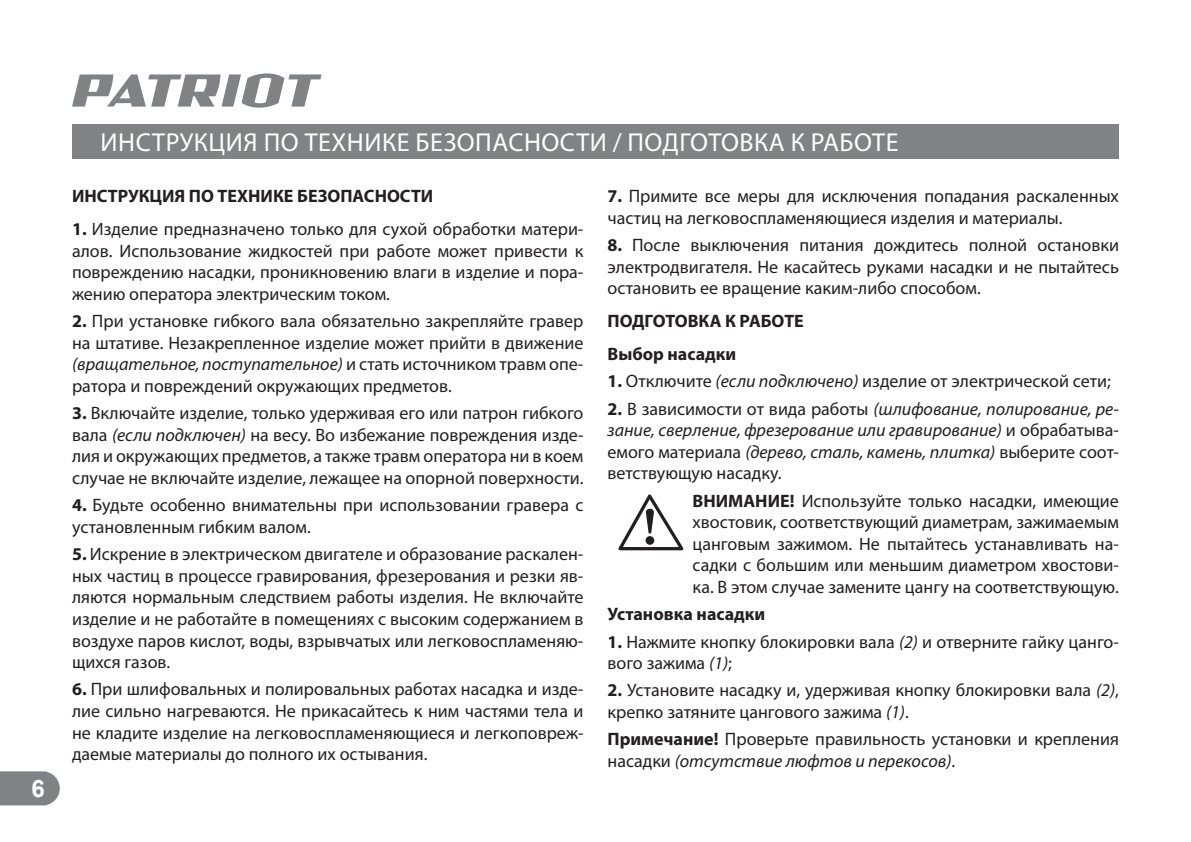
<style>
.page{position:relative;width:1191px;height:842px;background:#fff}
.page>*{position:absolute;margin:0;border:0;box-sizing:border-box;transform-origin:0 0}
.t1{font:26px "Myriad Pro";letter-spacing:.02em;color:#fff}
.t2{font:700 24px "Arial";color:#fff}
.t3{font:18px/21.6px "Myriad Pro";color:#231f20;text-align:justify}
.t4{font:italic 18px/21.6px "Myriad Pro";color:#231f20;text-align:justify}
.t5{font:700 18px/33px "Myriad Pro";color:#231f20}
.s1{font-weight:700}
.s2{font-style:italic}
.s3{font-weight:700;font-style:normal}
.s4{font-style:normal}
</style>
<div class="page">
<svg style="left:0;top:771px;width:60px;height:34px;background:#898b8e"></svg>
<svg style="left:72px;top:73px;width:249px;height:35px"></svg>
<div style="left:72px;top:124px;width:1047px;height:34px;background:#808285"></div>
<svg style="left:618px;top:494px;width:66px;height:56px"></svg>
<h2 class="t2" style="left:31px;top:772px;width:15px">6</h2>
<h1 class="t1" style="left:101px;top:126px;width:799px">ИНСТРУКЦИЯ ПО ТЕХНИКЕ БЕЗОПАСНОСТИ / ПОДГОТОВКА К РАБОТЕ</h1>
<p class="t5" style="left:72px;top:180px;width:363px">ИНСТРУКЦИЯ ПО ТЕХНИКЕ БЕЗОПАСНОСТИ</p>
<p class="t3" style="left:72px;top:218px;width:513px"><span class="s1">1.</span> Изделие предназначено только для сухой обработки матери&shy;алов. Использование жидкостей при работе может привести к повреждению насадки, проникновению влаги в изделие и пора&shy;жению оператора электрическим током.</p>
<p class="t3" style="left:72px;top:310px;width:513px"><span class="s1">2.</span> При установке гибкого вала обязательно закрепляйте гравер на штативе. Незакрепленное изделие может прийти в движение <span class="s2">(вращательное, поступательное)</span> и стать источником травм опе&shy;ратора и повреждений окружающих предметов.</p>
<p class="t3" style="left:72px;top:402px;width:513px"><span class="s1">3.</span> Включайте изделие, только удерживая его или патрон гибкого вала <span class="s2">(если подключен)</span> на весу. Во избежание повреждения изде&shy;лия и окружающих предметов, а также травм оператора ни в коем случае не включайте изделие, лежащее на опорной поверхности.</p>
<p class="t3" style="left:72px;top:494px;width:513px"><span class="s1">4.</span> Будьте особенно внимательны при использовании гравера с установленным гибким валом.</p>
<p class="t3" style="left:72px;top:543px;width:513px"><span class="s1">5.</span> Искрение в электрическом двигателе и образование раскален&shy;ных частиц в процессе гравирования, фрезерования и резки яв&shy;ляются нормальным следствием работы изделия. Не включайте изделие и не работайте в помещениях с высоким содержанием в воздухе паров кислот, воды, взрывчатых или легковоспламеняю&shy;щихся газов.</p>
<p class="t3" style="left:72px;top:678px;width:513px"><span class="s1">6.</span> При шлифовальных и полировальных работах насадка и изде&shy;лие сильно нагреваются. Не прикасайтесь к ним частями тела и не кладите изделие на легковоспламеняющиеся и легкоповреж&shy;даемые материалы до полного их остывания.</p>
<p class="t3" style="left:607px;top:185px;width:513px"><span class="s1">7.</span> Примите все меры для исключения попадания раскаленных частиц на легковоспламеняющиеся изделия и материалы.</p>
<p class="t3" style="left:607px;top:234px;width:513px"><span class="s1">8.</span> После выключения питания дождитесь полной остановки электродвигателя. Не касайтесь руками насадки и не пытайтесь остановить ее вращение каким-либо способом.</p>
<p class="t5" style="left:607px;top:305px;width:198px">ПОДГОТОВКА К РАБОТЕ<br>Выбор насадки</p>
<p class="t3" style="left:607px;top:370px;width:505px"><span class="s1">1.</span> Отключите <span class="s2">(если подключено)</span> изделие от электрической сети;</p>
<p class="t4" style="left:607px;top:397px;width:513px"><span class="s3">2.</span> <span class="s4">В зависимости от вида работы</span> (шлифование, полирование, ре&shy;зание, сверление, фрезерование или гравирование) <span class="s4">и обрабатыва&shy;емого материала</span> (дерево, сталь, камень, плитка) <span class="s4">выберите соот&shy;ветствующую насадку.</span></p>
<p class="t3" style="left:692px;top:489px;width:428px"><span class="s1">ВНИМАНИЕ!</span> Используйте только насадки, имеющие хвостовик, соответствующий диаметрам, зажимаемым цанговым зажимом. Не пытайтесь устанавливать на&shy;садки с большим или меньшим диаметром хвостови&shy;ка. В этом случае замените цангу на соответствующую.</p>
<p class="t5" style="left:607px;top:598px;width:159px">Установка насадки</p>
<p class="t3" style="left:607px;top:630px;width:513px"><span class="s1">1.</span> Нажмите кнопку блокировки вала <span class="s2">(2)</span> и отверните гайку цанго&shy;вого зажима <span class="s2">(1)</span>;</p>
<p class="t3" style="left:607px;top:679px;width:513px"><span class="s1">2.</span> Установите насадку и, удерживая кнопку блокировки вала <span class="s2">(2)</span>, крепко затяните цангового зажима <span class="s2">(1)</span>.</p>
<p class="t3" style="left:607px;top:728px;width:513px"><span class="s1">Примечание!</span> Проверьте правильность установки и крепления насадки <span class="s2">(отсутствие люфтов и перекосов)</span>.</p>
</div>
